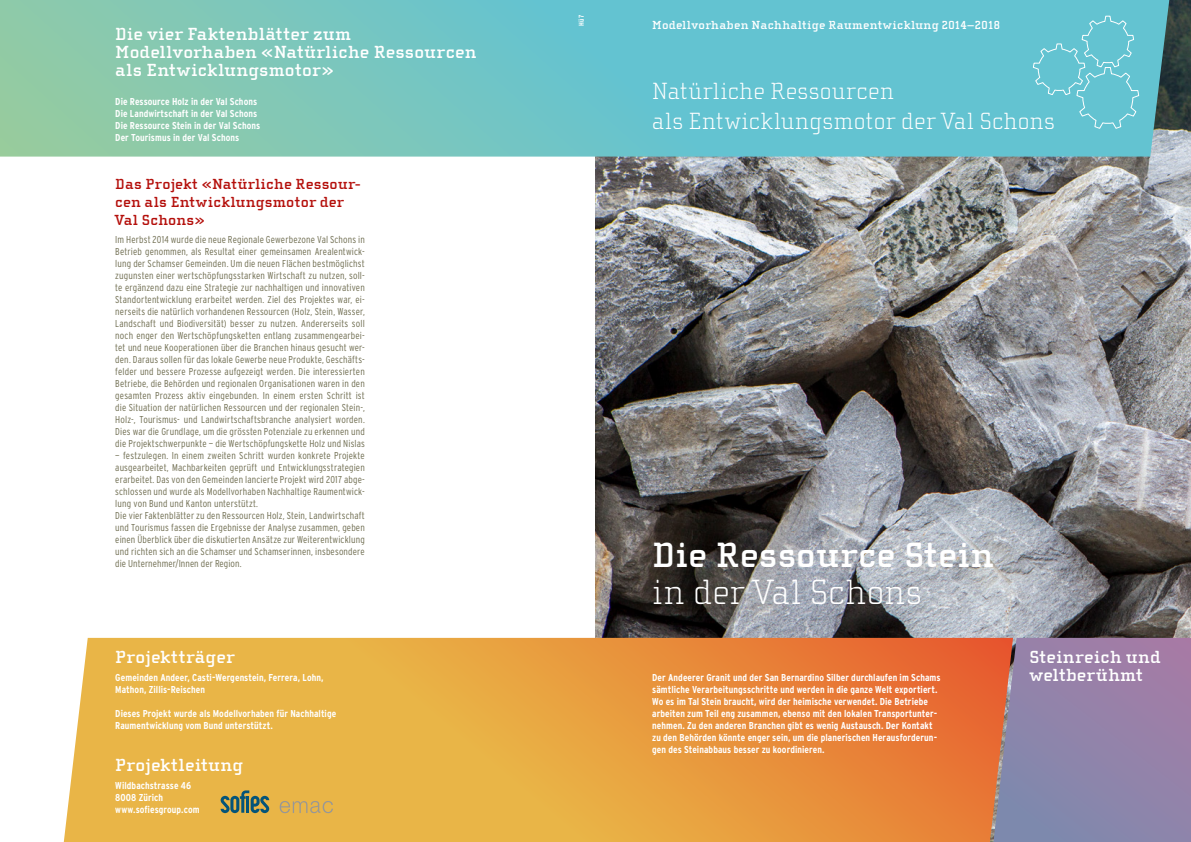
<style>
.page{position:relative;width:1191px;height:842px;background:#fff}
.page>*{position:absolute;margin:0;border:0;box-sizing:border-box;transform-origin:0 0}
.t1{font:700 36px "Cholla Slab";letter-spacing:.005em;color:#fff}
.t2{font:100 36px "Cholla Slab";letter-spacing:.01em;color:#fff}
.t3{font:100 24px/30px "Cholla Slab";letter-spacing:.01em;color:#fff}
.t4{font:700 18px/18px "Cholla Slab";letter-spacing:.015em;color:#fff}
.t5{font:700 15px/18px "Cholla Slab";letter-spacing:.015em;color:#b40f0b}
.t6{font:700 12px "Cholla Slab";letter-spacing:.025em;color:#fff}
.t7{font:300 condensed 10px/12px "Interstate";letter-spacing:.015em;color:#6e6c4f;text-align:justify}
.t8{font:700 condensed 10px/12px "Interstate";letter-spacing:.005em;color:#fff}
.t9{font:700 condensed 7px "Interstate";color:#fff}
</style>
<div class="page">
<img style="left:595px;top:0;width:596px;height:638px">
<svg style="left:0;top:0;width:1169px;height:157px;background:#71c4c2"></svg>
<svg style="left:64px;top:638px;width:929px;height:204px;background:#e8a043"></svg>
<svg style="left:993px;top:638px;width:198px;height:204px;background:#9581a3"></svg>
<svg style="left:1032px;top:16px;width:107px;height:113px;background:#6bc6d3"></svg>
<svg style="left:280px;top:801px;width:53px;height:12px"></svg>
<svg style="left:221px;top:790px;width:48px;height:23px"></svg>
<h3 class="t4" style="left:115px;top:25px;width:362px">Die vier Faktenblätter zum<br>Modellvorhaben «Natürliche Ressourcen als Entwicklungsmotor»</h3>
<p class="t8" style="left:115px;top:95px;width:146px">Die Ressource Holz in der Val Schons Die Landwirtschaft in der Val Schons Die Ressource Stein in der Val Schons Der Tourismus in der Val Schons</p>
<h3 class="t5" style="left:115px;top:175px;width:247px">Das Projekt «Natürliche Ressour&shy;cen als Entwicklungsmotor der<br>Val Schons»</h3>
<p class="t7" style="left:115px;top:233px;width:251px">Im Herbst 2014 wurde die neue Regionale Gewerbezone Val Schons in Betrieb genommen, als Resultat einer gemeinsamen Arealentwick&shy;lung der Schamser Gemeinden. Um die neuen Flächen bestmöglichst zugunsten einer wertschöpfungsstarken Wirtschaft zu nutzen, soll&shy;te ergänzend dazu eine Strategie zur nachhaltigen und innovativen Standortentwicklung erarbeitet werden. Ziel des Projektes war, ei&shy;nerseits die natürlich vorhandenen Ressourcen (Holz, Stein, Wasser, Landschaft und Biodiversität) besser zu nutzen. Andererseits soll noch enger den Wertschöpfungsketten entlang zusammengearbei&shy;tet und neue Kooperationen über die Branchen hinaus gesucht wer&shy;den. Daraus sollen für das lokale Gewerbe neue Produkte, Geschäfts&shy;felder und bessere Prozesse aufgezeigt werden. Die interessierten Betriebe, die Behörden und regionalen Organisationen waren in den gesamten Prozess aktiv eingebunden. In einem ersten Schritt ist die Situation der natürlichen Ressourcen und der regionalen Stein-, Holz-, Tourismus- und Landwirtschaftsbranche analysiert worden.<br>Dies war die Grundlage, um die grössten Potenziale zu erkennen und die Projektschwerpunkte — die Wertschöpfungskette Holz und Nislas</p>
<p class="t7" style="left:115px;top:449px;width:251px;text-align:left">— festzulegen. In einem zweiten Schritt wurden konkrete Projekte ausgearbeitet, Machbarkeiten geprüft und Entwicklungsstrategien erarbeitet. Das von den Gemeinden lancierte Projekt wird 2017 abge&shy;schlossen und wurde als Modellvorhaben Nachhaltige Raumentwick&shy;lung von Bund und Kanton unterstützt.<br>Die vier Faktenblätter zu den Ressourcen Holz, Stein, Landwirtschaft und Tourismus fassen die Ergebnisse der Analyse zusammen, geben einen Überblick über die diskutierten Ansätze zur Weiterentwicklung und richten sich an die Schamser und Schamserinnen, insbesondere die Unternehmer/Innen der Region.</p>
<h3 class="t4" style="left:115px;top:648px;width:121px">Projektträger</h3>
<p class="t8" style="left:115px;top:671px;width:210px">Gemeinden Andeer, Casti-Wergenstein, Ferrera, Lohn,<br>Mathon, Zillis-Reischen</p>
<p class="t8" style="left:115px;top:707px;width:222px">Dieses Projekt wurde als Modellvorhaben für Nachhaltige<br>Raumentwicklung vom Bund unterstützt.</p>
<h3 class="t4" style="left:115px;top:756px;width:129px">Projektleitung</h3>
<p class="t8" style="left:115px;top:779px;width:86px">Wildbachstrasse 46<br>8008 Zürich www.sofiesgroup.com</p>
<p class="t9" style="left:577px;top:26px;width:12px;rotate:-90deg">Hü7</p>
<p class="t6" style="left:652px;top:19px;width:349px">Modellvorhaben Nachhaltige Raumentwicklung 2014–2018</p>
<h2 class="t3" style="left:652px;top:76px;width:404px">Natürliche Ressourcen<br>als Entwicklungsmotor der Val Schons</h2>
<h1 class="t1" style="left:652px;top:535px;width:343px">Die Ressource Stein</h1>
<h1 class="t2" style="left:652px;top:572px;width:271px">in der Val Schons</h1>
<p class="t8" style="left:652px;top:671px;width:290px">Der Andeerer Granit und der San Bernardino Silber durchlaufen im Schams sämtliche Verarbeitungsschritte und werden in die ganze Welt exportiert.<br>Wo es im Tal Stein braucht, wird der heimische verwendet. Die Betriebe arbeiten zum Teil eng zusammen, ebenso mit den lokalen Transportunter&shy;nehmen. Zu den anderen Branchen gibt es wenig Austausch. Der Kontakt zu den Behörden könnte enger sein, um die planerischen Herausforderun&shy;gen des Steinabbaus besser zu koordinieren.</p>
<h3 class="t4" style="left:1029px;top:648px;width:133px">Steinreich und weltberühmt</h3>
</div>
